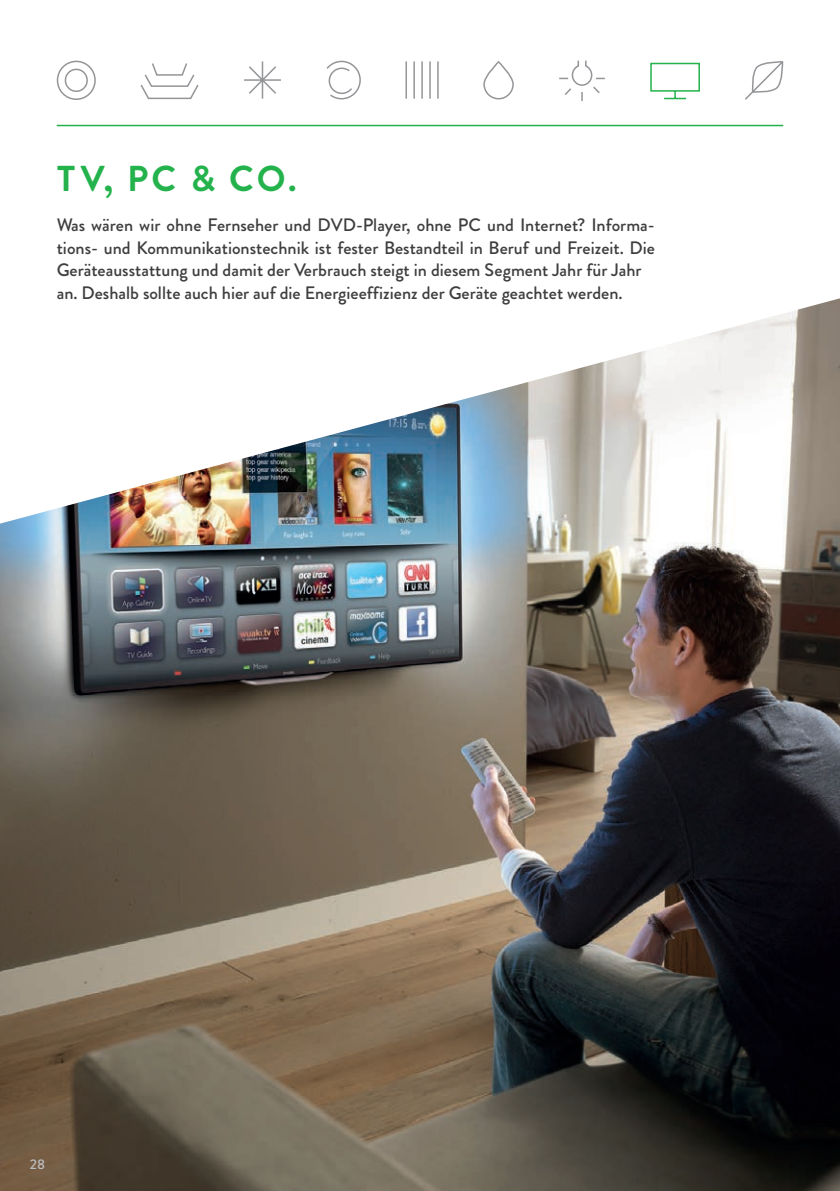
<style>
.page{position:relative;width:840px;height:1191px;background:#fff}
.page>*{position:absolute;margin:0;border:0;box-sizing:border-box;transform-origin:0 0}
.ParaStyle01-Leading{font:700 36px "Brandon Grotesque";color:#23b24b}
.ParaStyle07-Leading{font:500 18px/22.6px "Brandon Grotesque";color:#3e3e3f;text-align:justify}
.ParaStyle03-Leading{font:500 18px "Brandon Grotesque";color:#3e3e3f}
.ParaStyle01-Leading-2{font:500 14px "Brandon Grotesque";color:#bcbdc0}
</style>
<div class="page">
<img style="left:0;top:298px;width:839px;height:893px">
<hr style="left:57px;top:125px;width:725px;height:1px;background:#23b24b">
<svg style="left:650px;top:62px;width:50px;height:38px"></svg>
<svg style="left:559px;top:60px;width:46px;height:41px"></svg>
<div style="left:483px;top:61px;width:30px;height:38px;border:2px solid #939598;border-radius:15px"></div>
<hr style="left:405px;top:61px;width:2px;height:38px;background:#939598">
<hr style="left:413px;top:61px;width:1px;height:38px;background:#939598">
<hr style="left:421px;top:61px;width:1px;height:38px;background:#939598">
<hr style="left:429px;top:61px;width:1px;height:38px;background:#939598">
<hr style="left:437px;top:61px;width:1px;height:38px;background:#939598">
<svg style="left:326px;top:60px;width:35px;height:40px"></svg>
<svg style="left:244px;top:61px;width:37px;height:38px"></svg>
<svg style="left:140px;top:63px;width:59px;height:37px"></svg>
<svg style="left:56px;top:60px;width:40px;height:40px"></svg>
<svg style="left:745px;top:61px;width:39px;height:39px"></svg>
<p class="ParaStyle01-Leading" style="left:57px;top:153px;width:241px">TV, PC &amp; CO.</p>
<p class="ParaStyle07-Leading" style="left:57px;top:214px;width:599px">Was wären wir ohne Fernseher und DVD-Player, ohne PC und Internet? Informa&shy;tions- und Kommunikationstechnik ist fester Bestandteil in Beruf und Freizeit. Die Geräteausstattung und damit der Verbrauch steigt in diesem Segment Jahr für Jahr</p>
<p class="ParaStyle03-Leading" style="left:57px;top:280px;width:567px">an. Deshalb sollte auch hier auf die Energieeffizienz der Geräte geachtet werden.</p>
<p class="ParaStyle01-Leading-2" style="left:30px;top:1154px;width:17px">28</p>
</div>
